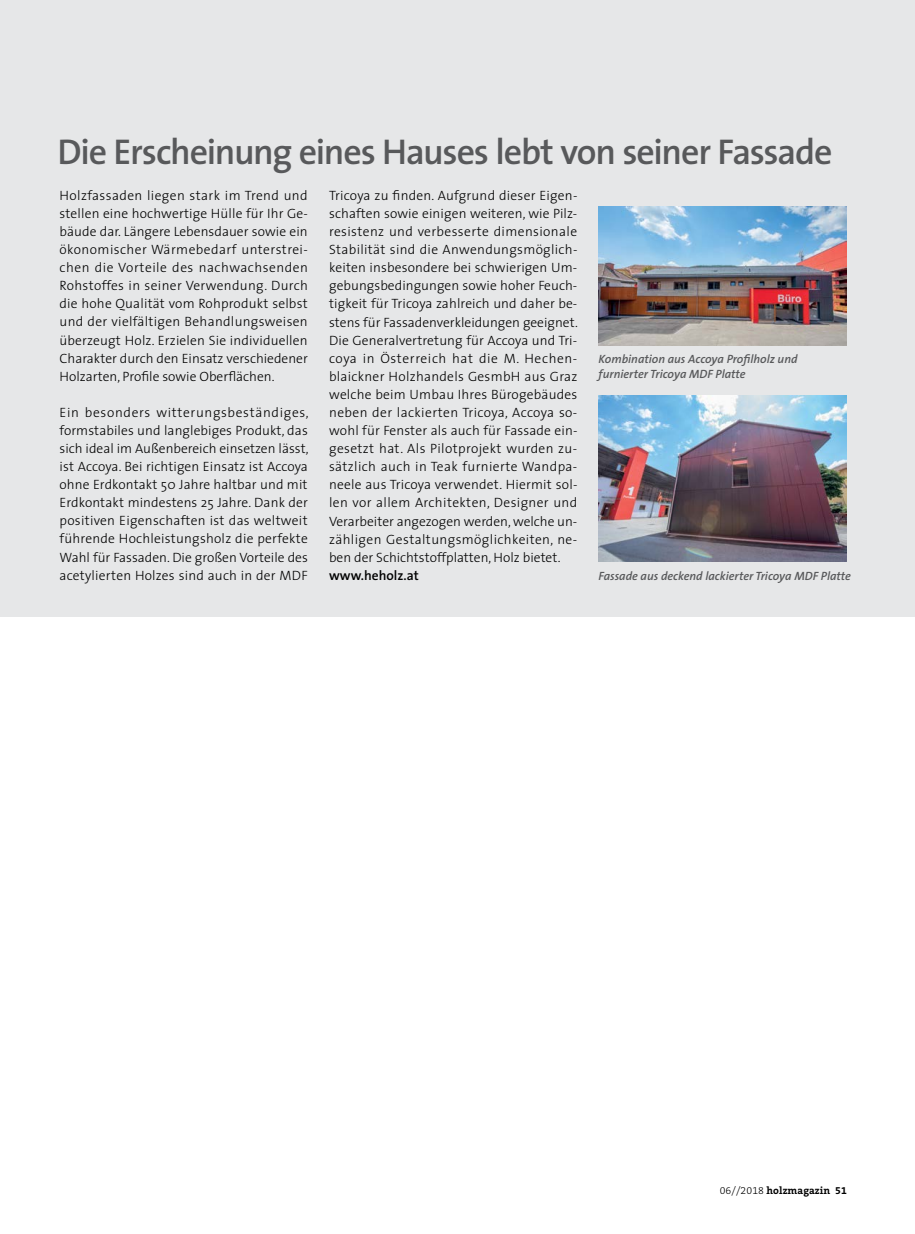
<style>
.page{position:relative;width:915px;height:1234px;background:#fff}
.page>*{position:absolute;margin:0;border:0;box-sizing:border-box;transform-origin:0 0}
.t1{font:600 36px "The Sans";letter-spacing:-.035em;color:#58595b}
.t2{font:300 13.5px/18.1px "The Sans";color:#000;text-align:justify}
.t3{font:600 13.5px "The Sans";color:#000}
.t4{font:italic 600 12px/15px "The Sans";color:#58595b}
.t5{font:700 10.5px "The Serif CE";letter-spacing:.01em;color:#000}
.s1{font-weight:300}
</style>
<div class="page">
<div style="left:0;top:0;width:914px;height:617px;background:#e6e7e8"></div>
<img style="left:598px;top:206px;width:248px;height:139px">
<img style="left:598px;top:395px;width:248px;height:166px">
<h1 class="t1" style="left:57px;top:121px;width:776px">Die Erscheinung eines Hauses lebt von seiner Fassade</h1>
<p class="t2" style="left:60px;top:186px;width:250px">Holzfassaden liegen stark im Trend und stellen eine hochwertige Hülle für Ihr Ge&shy;bäude dar. Längere Lebensdauer sowie ein ökonomischer Wärmebedarf unterstrei&shy;chen die Vorteile des nachwachsenden Rohstoffes in seiner Verwendung. Durch die hohe Qualität vom Rohprodukt selbst und der vielfältigen Behandlungsweisen überzeugt Holz. Erzielen Sie individuellen Charakter durch den Einsatz verschiedener Holzarten, Profile sowie Oberflächen.</p>
<p class="t2" style="left:60px;top:402px;width:250px">Ein besonders witterungsbeständiges, formstabiles und langlebiges Produkt, das sich ideal im Außenbereich einsetzen lässt, ist Accoya. Bei richtigen Einsatz ist Accoya ohne Erdkontakt 50 Jahre haltbar und mit Erdkontakt mindestens 25 Jahre. Dank der positiven Eigenschaften ist das weltweit führende Hochleistungsholz die perfekte Wahl für Fassaden. Die großen Vorteile des acetylierten Holzes sind auch in der MDF</p>
<p class="t2" style="left:329px;top:186px;width:250px">Tricoya zu finden. Aufgrund dieser Eigen&shy;schaften sowie einigen weiteren, wie Pilz&shy;resistenz und verbesserte dimensionale Stabilität sind die Anwendungsmöglich&shy;keiten insbesondere bei schwierigen Um&shy;gebungsbedingungen sowie hoher Feuch&shy;tigkeit für Tricoya zahlreich und daher be&shy;stens für Fassadenverkleidungen geeignet.<br>Die Generalvertretung für Accoya und Tri&shy;coya in Österreich hat die M. Hechen&shy;blaickner Holzhandels GesmbH aus Graz welche beim Umbau Ihres Bürogebäudes neben der lackierten Tricoya, Accoya so&shy;wohl für Fenster als auch für Fassade ein&shy;gesetzt hat. Als Pilotprojekt wurden zu&shy;sätzlich auch in Teak furnierte Wandpa&shy;neele aus Tricoya verwendet. Hiermit sol&shy;len vor allem Architekten, Designer und Verarbeiter angezogen werden, welche un&shy;zähligen Gestaltungsmöglichkeiten, ne&shy;ben der Schichtstoffplatten, Holz bietet.</p>
<p class="t3" style="left:329px;top:564px;width:91px">www.heholz.at</p>
<p class="t4" style="left:598px;top:567px;width:254px">Fassade aus deckend lackierter Tricoya MDF Platte</p>
<p class="t4" style="left:598px;top:351px;width:200px">Kombination aus Accoya Profilholz und furnierter Tricoya MDF Platte</p>
<p class="t5" style="left:719px;top:1184px;width:129px"><span class="s1">06//2018</span> holzmagazin 51</p>
</div>
